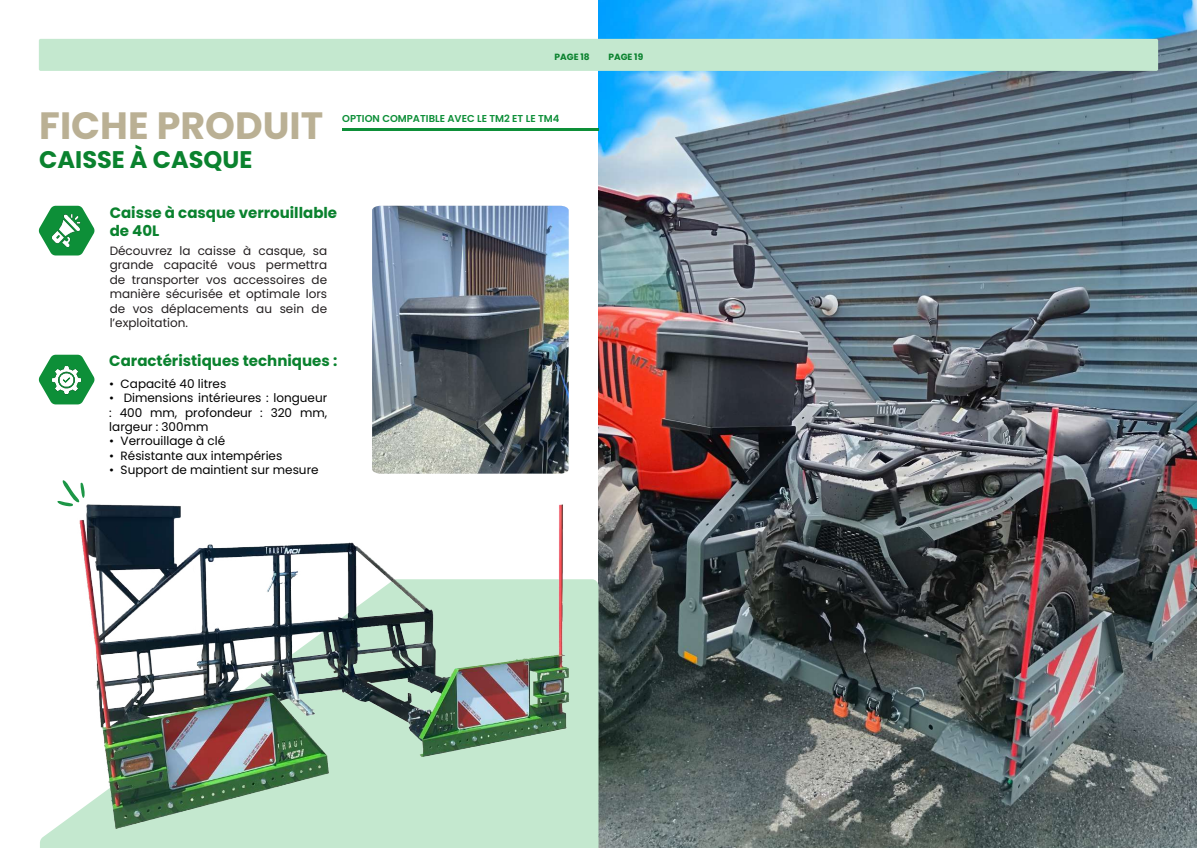
<style>
.page{position:relative;width:1197px;height:848px;background:#fff}
.page>*{position:absolute;margin:0;border:0;box-sizing:border-box;transform-origin:0 0}
.t1{font:700 38px "Poppins";color:#bab094}
.t2{font:700 24px "Poppins";color:#0a822e}
.t3{font:700 15px/18px "Poppins";color:#0a822e}
.t4{font:12px/14.4px "Poppins";color:#000;text-align:justify}
.t5{font:12px/14.4px "Poppins";color:#231f20;text-align:justify}
.t6{font:600 10px "Poppins";color:#0d8f38}
.t7{font:700 9px "Poppins";color:#0a822e}
</style>
<div class="page">
<img style="left:598px;top:0;width:598px;height:848px">
<div style="left:39px;top:39px;width:1118px;height:32px;background:#c4e8cf;border-radius:2px"></div>
<hr style="left:342px;top:128px;width:256px;height:2px;background:#0d8f38">
<svg style="left:39px;top:355px;width:56px;height:49px"></svg>
<img style="left:52px;top:365px;width:29px;height:29px">
<svg style="left:39px;top:206px;width:56px;height:49px"></svg>
<img style="left:51px;top:215px;width:31px;height:31px">
<img style="left:372px;top:206px;width:196px;height:252px">
<img style="left:40px;top:458px;width:550px;height:390px">
<p class="t7" style="left:554px;top:51px;width:37px">PAGE 18</p>
<p class="t7" style="left:608px;top:51px;width:36px">PAGE 19</p>
<h1 class="t1" style="left:39px;top:104px;width:285px">FICHE PRODUIT</h1>
<h2 class="t2" style="left:39px;top:145px;width:214px">CAISSE À CASQUE</h2>
<p class="t6" style="left:342px;top:113px;width:219px">OPTION COMPATIBLE AVEC LE TM2 ET LE TM4</p>
<p class="t3" style="left:110px;top:204px;width:229px">Caisse à casque verrouillable de 40L</p>
<p class="t5" style="left:110px;top:244px;width:219px">Découvrez la caisse à casque, sa grande capacité vous permettra de transporter vos accessoires de manière sécurisée et optimale lors de vos déplacements au sein de l’exploitation.</p>
<p class="t3" style="left:109px;top:352px;width:229px">Caractéristiques techniques :</p>
<p class="t4" style="left:109px;top:376px;width:118px">• Capacité 40 litres</p>
<p class="t4" style="left:109px;top:391px;width:219px">• Dimensions intérieures : longueur : 400 mm, profondeur : 320 mm, largeur : 300mm</p>
<p class="t4" style="left:109px;top:434px;width:117px">• Verrouillage à clé</p>
<p class="t4" style="left:109px;top:448px;width:174px">• Résistante aux intempéries</p>
<p class="t4" style="left:109px;top:463px;width:211px">• Support de maintient sur mesure</p>
</div>
